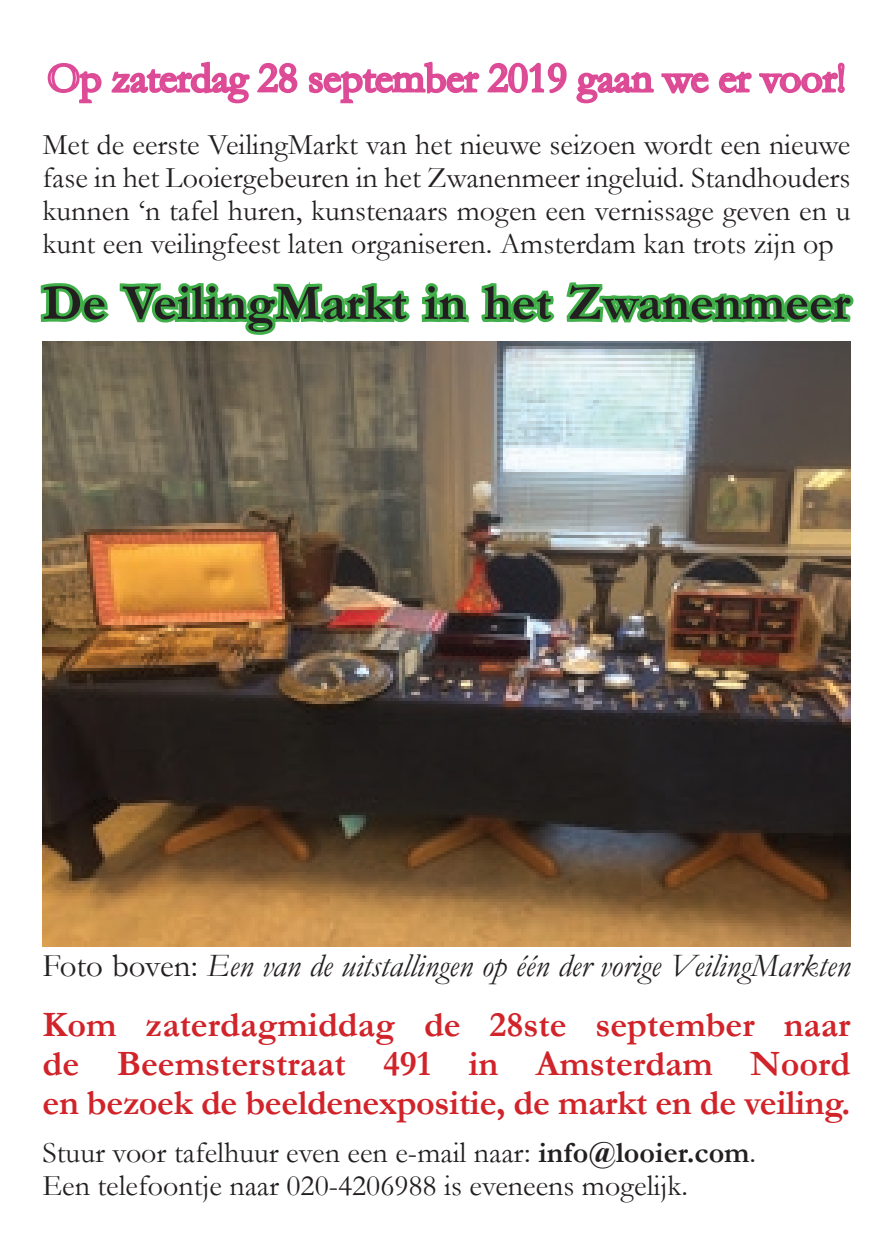
<style>
.page{position:relative;width:893px;height:1259px;background:#fff}
.page>*{position:absolute;margin:0;border:0;box-sizing:border-box;transform-origin:0 0}
.t1{font:700 51px "Garamond";color:#231f20}
.t2{font:700 36px/39px "Garamond";letter-spacing:-.01em;color:#d1232a;text-align:justify}
.t3{font:italic 33px "Garamond";color:#231f20}
.t4{font:30px/33px "Garamond";color:#231f20;text-align:justify}
.s1{font-style:normal}
.s2{font-weight:700}
</style>
<div class="page">
<svg style="left:40px;top:61px;width:814px;height:591px"></svg>
<img style="left:43px;top:342px;width:807px;height:604px">
<p class="t4" style="left:43px;top:128px;width:809px">Met de eerste VeilingMarkt van het nieuwe seizoen wordt een nieuwe fase in het Looiergebeuren in het Zwanenmeer ingeluid. Standhouders kunnen ‘n tafel huren, kunstenaars mogen een vernissage geven en u kunt een veilingfeest laten organiseren. Amsterdam kan trots zijn op</p>
<h1 class="t1" style="left:43px;top:272px;width:809px">De VeilingMarkt in het Zwanenmeer</h1>
<p class="t3" style="left:43px;top:946px;width:809px"><span class="s1">Foto boven:</span> Een van de uitstallingen op één der vorige VeilingMarkten</p>
<p class="t2" style="left:43px;top:1005px;width:809px">Kom zaterdagmiddag de 28ste september naar de Beemsterstraat 491 in Amsterdam Noord en bezoek de beeldenexpositie, de markt en de veiling.</p>
<p class="t4" style="left:43px;top:1136px;width:715px">Stuur voor tafelhuur even een e-mail naar: <span class="s2">info@looier.com</span>.<br>Een telefoontje naar 020-4206988 is eveneens mogelijk.</p>
</div>
